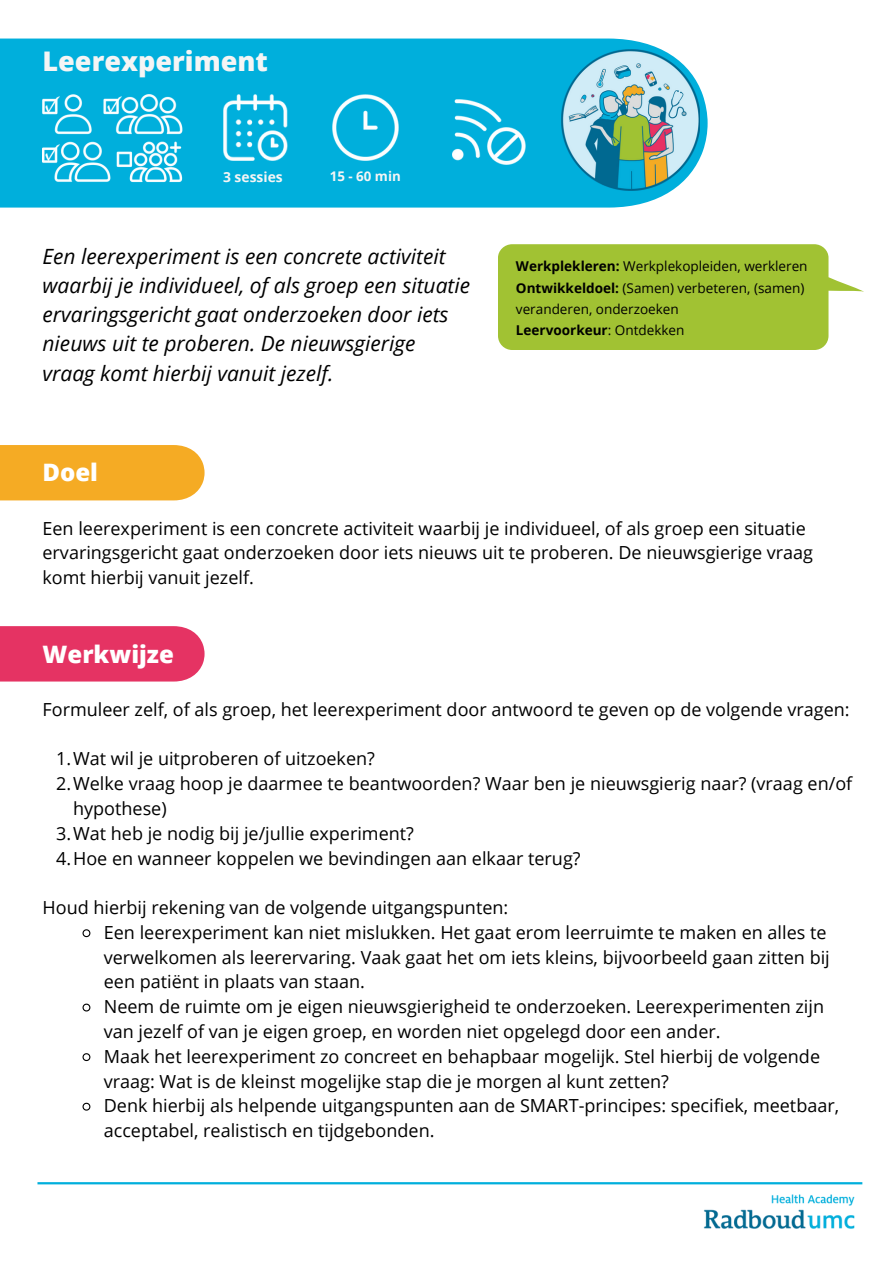
<style>
.page{position:relative;width:894px;height:1264px;background:#fff}
.page>*{position:absolute;margin:0;border:0;box-sizing:border-box;transform-origin:0 0}
.t1{font:800 27px "Open Sans";color:#f5f5f5}
.t2{font:800 24px "Open Sans";color:#fff}
.t3{font:italic 21px/29.2px "Open Sans";color:#000}
.t4{font:18px/24.8px "Open Sans";color:#000}
.t5{font:700 13.8px "Open Sans";color:#f5f5f5}
.t6{font:13.5px/21.5px "Open Sans";color:#000}
.t7{font:700 13.5px "Open Sans";color:#000}
.t8{font:700 13.35px "Open Sans";color:#f5f5f5}
.s1{font-weight:700}
.s2{font-weight:400}
</style>
<div class="page">
<div style="left:0;top:39px;width:707px;height:168px;background:#00afdc"></div>
<img style="left:223px;top:95px;width:64px;height:65px">
<img style="left:333px;top:95px;width:65px;height:65px">
<img style="left:694px;top:1183px;width:169px;height:46px">
<hr style="left:37px;top:1182px;width:825px;height:2px;background:#00afdc">
<svg style="left:498px;top:244px;width:365px;height:106px;background:#a9c746"></svg>
<div style="left:0;top:626px;width:204px;height:55px;background:#e53363"></div>
<svg style="left:82px;top:929px;width:9px;height:9px"></svg>
<svg style="left:82px;top:1003px;width:9px;height:9px"></svg>
<svg style="left:82px;top:1053px;width:9px;height:8px"></svg>
<svg style="left:82px;top:1102px;width:9px;height:9px"></svg>
<div style="left:0;top:445px;width:204px;height:55px;background:#f5ab24"></div>
<img style="left:561px;top:50px;width:138px;height:141px">
<img style="left:453px;top:99px;width:72px;height:66px">
<img style="left:42px;top:95px;width:140px;height:88px">
<img style="left:45px;top:95px;width:15px;height:18px">
<img style="left:45px;top:143px;width:15px;height:18px">
<img style="left:107px;top:95px;width:15px;height:18px">
<p class="t1" style="left:42px;top:42px;width:227px">Leerexperiment</p>
<p class="t5" style="left:223px;top:167px;width:61px">3 sessies</p>
<p class="t8" style="left:330px;top:167px;width:72px">15 - 60 min</p>
<p class="t3" style="left:42px;top:241px;width:429px">Een leerexperiment is een concrete activiteit waarbij je individueel, of als groep een situatie ervaringsgericht gaat onderzoeken door iets nieuws uit te proberen. De nieuwsgierige vraag komt hierbij vanuit jezelf.</p>
<p class="t2" style="left:42px;top:455px;width:57px">Doel</p>
<p class="t6" style="left:516px;top:255px;width:293px"><span class="s1">Werkplekleren:</span> Werkplekopleiden, werkleren</p>
<p class="t6" style="left:516px;top:277px;width:290px"><span class="s1">Ontwikkeldoel:</span> (Samen) verbeteren, (samen) veranderen, onderzoeken</p>
<p class="t7" style="left:516px;top:321px;width:170px">Leervoorkeur<span class="s2">: Ontdekken</span></p>
<p class="t4" style="left:42px;top:515px;width:771px">Een leerexperiment is een concrete activiteit waarbij je individueel, of als groep een situatie ervaringsgericht gaat onderzoeken door iets nieuws uit te proberen. De nieuwsgierige vraag komt hierbij vanuit jezelf.</p>
<p class="t2" style="left:42px;top:637px;width:133px">Werkwijze</p>
<p class="t4" style="left:42px;top:696px;width:808px">Formuleer zelf, of als groep, het leerexperiment door antwoord te geven op de volgende vragen:</p>
<p class="t4" style="left:56px;top:746px;width:320px">1.Wat wil je uitproberen of uitzoeken?</p>
<p class="t4" style="left:73px;top:770px;width:780px;text-indent:-17px">2.Welke vraag hoop je daarmee te beantwoorden? Waar ben je nieuwsgierig naar? (vraag en/of hypothese)</p>
<p class="t4" style="left:56px;top:820px;width:359px">3.Wat heb je nodig bij je/jullie experiment?</p>
<p class="t4" style="left:56px;top:845px;width:525px">4.Hoe en wanneer koppelen we bevindingen aan elkaar terug?</p>
<p class="t4" style="left:42px;top:894px;width:467px">Houd hierbij rekening van de volgende uitgangspunten:</p>
<p class="t4" style="left:104px;top:919px;width:727px">Een leerexperiment kan niet mislukken. Het gaat erom leerruimte te maken en alles te verwelkomen als leerervaring. Vaak gaat het om iets kleins, bijvoorbeeld gaan zitten bij een patiënt in plaats van staan.</p>
<p class="t4" style="left:104px;top:993px;width:721px">Neem de ruimte om je eigen nieuwsgierigheid te onderzoeken. Leerexperimenten zijn van jezelf of van je eigen groep, en worden niet opgelegd door een ander.</p>
<p class="t4" style="left:104px;top:1043px;width:717px">Maak het leerexperiment zo concreet en behapbaar mogelijk. Stel hierbij de volgende vraag: Wat is de kleinst mogelijke stap die je morgen al kunt zetten?</p>
<p class="t4" style="left:104px;top:1092px;width:736px">Denk hierbij als helpende uitgangspunten aan de SMART-principes: specifiek, meetbaar, acceptabel, realistisch en tijdgebonden.</p>
</div>
